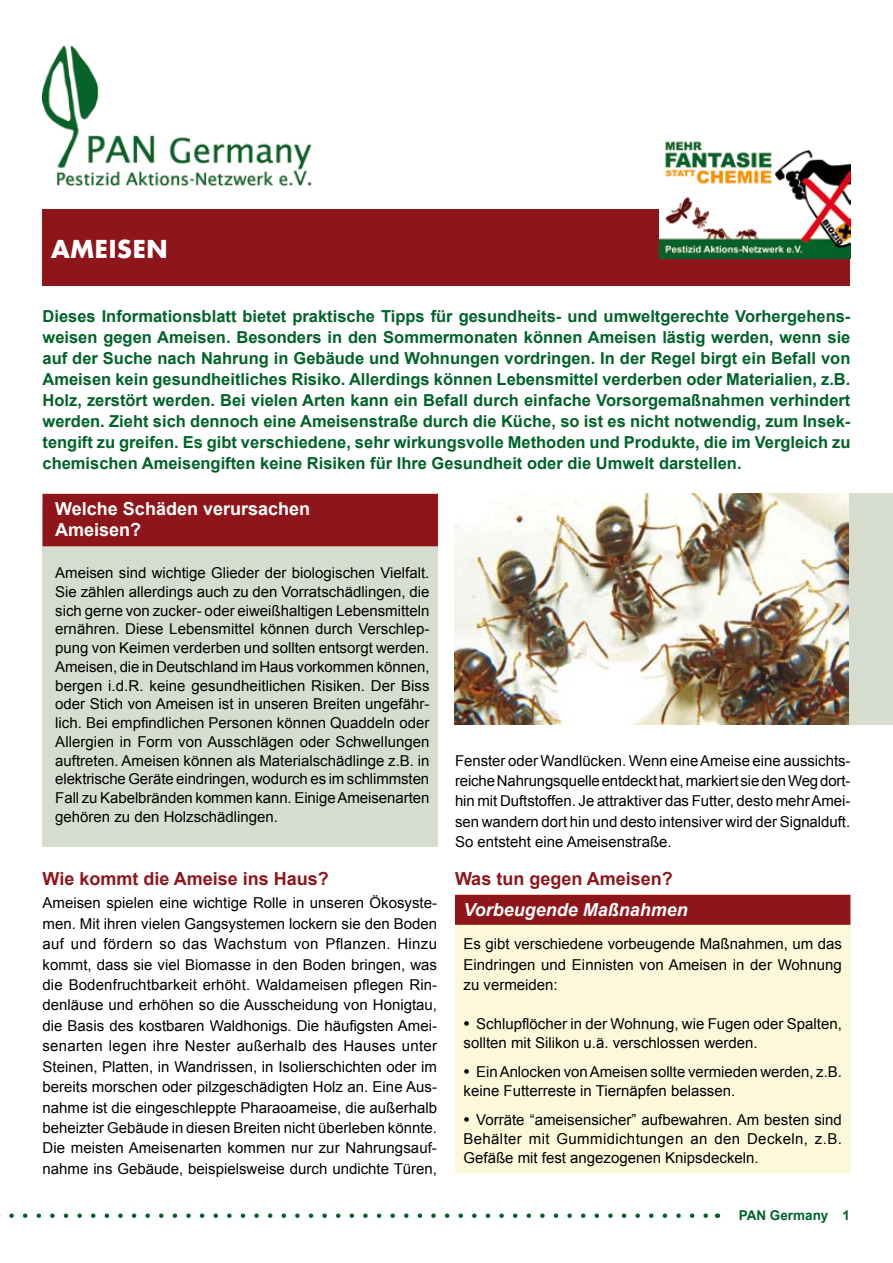
<style>
.page{position:relative;width:893px;height:1263px;background:#fff}
.page>*{position:absolute;margin:0;border:0;box-sizing:border-box;transform-origin:0 0}
.t1{font:700 24px "Futura";letter-spacing:.03em;color:#fff}
.t2{font:700 18px "Arial";color:#8e161b}
.t3{font:700 18px/21px "Arial";color:#fff}
.t4{font:italic 700 18px "Arial";color:#fff}
.t5{font:700 16.5px/21px "Arial";color:#006328;text-align:justify}
.t6{font:15px/20.4px "Arial";color:#000;text-align:justify}
.t7{font:700 13.5px "Arial";color:#006328}
.s1{font-family:"Adobe Garamond";font-size:16.5px}
</style>
<div class="page">
<svg style="left:0;top:1213px;width:708px;height:5px"></svg>
<div style="left:43px;top:502px;width:395px;height:345px;background:#d6ddcf"></div>
<div style="left:43px;top:494px;width:395px;height:52px;background:#8e161b"></div>
<img style="left:42px;top:47px;width:270px;height:163px">
<div style="left:43px;top:209px;width:807px;height:77px;background:#8e161b"></div>
<div style="left:455px;top:894px;width:395px;height:280px;background:#fcf9db"></div>
<div style="left:455px;top:895px;width:395px;height:30px;background:#8e161b"></div>
<div style="left:455px;top:493px;width:438px;height:232px;background:#d6ddcf"></div>
<img style="left:455px;top:493px;width:393px;height:232px">
<img style="left:660px;top:141px;width:190px;height:117px">
<h1 class="t1" style="left:51px;top:232px;width:118px">AMEISEN</h1>
<p class="t5" style="left:43px;top:307px;width:809px">Dieses Informationsblatt bietet praktische Tipps für gesundheits- und umweltgerechte Vorhergehens&shy;weisen gegen Ameisen. Besonders in den Sommermonaten können Ameisen lästig werden, wenn sie auf der Suche nach Nahrung in Gebäude und Wohnungen vordringen. In der Regel birgt ein Befall von Ameisen kein gesundheitliches Risiko. Allerdings können Lebensmittel verderben oder Materialien, z.B.<br>Holz, zerstört werden. Bei vielen Arten kann ein Befall durch einfache Vorsorgemaßnahmen verhindert werden. Zieht sich dennoch eine Ameisenstraße durch die Küche, so ist es nicht notwendig, zum Insek&shy;tengift zu greifen. Es gibt verschiedene, sehr wirkungsvolle Methoden und Produkte, die im Vergleich zu chemischen Ameisengiften keine Risiken für Ihre Gesundheit oder die Umwelt darstellen.</p>
<p class="t3" style="left:55px;top:499px;width:256px">Welche Schäden verursachen<br>Ameisen?</p>
<p class="t6" style="left:55px;top:564px;width:376px;line-height:18.8px">Ameisen sind wichtige Glieder der biologischen Vielfalt.<br>Sie zählen allerdings auch zu den Vorratschädlingen, die sich gerne von zucker- oder eiweißhaltigen Lebensmitteln ernähren. Diese Lebensmittel können durch Verschlep&shy;pung von Keimen verderben und sollten entsorgt werden.<br>Ameisen, die in Deutschland im Haus vorkommen können, bergen i.d.R. keine gesundheitlichen Risiken. Der Biss oder Stich von Ameisen ist in unseren Breiten ungefähr&shy;lich. Bei empfindlichen Personen können Quaddeln oder Allergien in Form von Ausschlägen oder Schwellungen auftreten. Ameisen können als Materialschädlinge z.B. in elektrische Geräte eindringen, wodurch es im schlimmsten Fall zu Kabelbränden kommen kann. Einige Ameisenarten gehören zu den Holzschädlingen.</p>
<p class="t2" style="left:43px;top:867px;width:288px">Wie kommt die Ameise ins Haus?</p>
<p class="t6" style="left:43px;top:893px;width:396px">Ameisen spielen eine wichtige Rolle in unseren Ökosyste&shy;men. Mit ihren vielen Gangsystemen lockern sie den Boden auf und fördern so das Wachstum von Pflanzen. Hinzu kommt, dass sie viel Biomasse in den Boden bringen, was die Bodenfruchtbarkeit erhöht. Waldameisen pflegen Rin&shy;denläuse und erhöhen so die Ausscheidung von Honigtau, die Basis des kostbaren Waldhonigs. Die häufigsten Amei&shy;senarten legen ihre Nester außerhalb des Hauses unter Steinen, Platten, in Wandrissen, in Isolierschichten oder im bereits morschen oder pilzgeschädigten Holz an. Eine Aus&shy;nahme ist die eingeschleppte Pharaoameise, die außerhalb beheizter Gebäude in diesen Breiten nicht überleben könnte.<br>Die meisten Ameisenarten kommen nur zur Nahrungsauf&shy;nahme ins Gebäude, beispielsweise durch undichte Türen,</p>
<p class="t6" style="left:455px;top:750px;width:397px">Fenster oder Wandlücken. Wenn eine Ameise eine aussichts&shy;reiche Nahrungsquelle entdeckt hat, markiert sie den Weg dort&shy;hin mit Duftstoffen. Je attraktiver das Futter, desto mehr Amei&shy;sen wandern dort hin und desto intensiver wird der Signalduft.<br>So entsteht eine Ameisenstraße.</p>
<p class="t2" style="left:455px;top:867px;width:219px">Was tun gegen Ameisen?</p>
<p class="t4" style="left:463px;top:898px;width:226px">Vorbeugende Maßnahmen</p>
<p class="t6" style="left:463px;top:934px;width:380px">Es gibt verschiedene vorbeugende Maßnahmen, um das Eindringen und Einnisten von Ameisen in der Wohnung zu vermeiden:</p>
<p class="t6" style="left:463px;top:1015px;width:380px;line-height:18.8px"><span class="s1">•</span> Schlupflöcher in der Wohnung, wie Fugen oder Spalten, sollten mit Silikon u.ä. verschlossen werden.</p>
<p class="t6" style="left:463px;top:1063px;width:380px;line-height:18.8px"><span class="s1">•</span> Ein Anlocken von Ameisen sollte vermieden werden, z.B. keine Futterreste in Tiernäpfen belassen.</p>
<p class="t6" style="left:463px;top:1111px;width:380px;line-height:18.8px"><span class="s1">•</span> Vorräte “ameisensicher” aufbewahren. Am besten sind Behälter mit Gummidichtungen an den Deckeln, z.B.<br>Gefäße mit fest angezogenen Knipsdeckeln.</p>
<p class="t7" style="left:739px;top:1206px;width:113px">PAN Germany 1</p>
</div>
